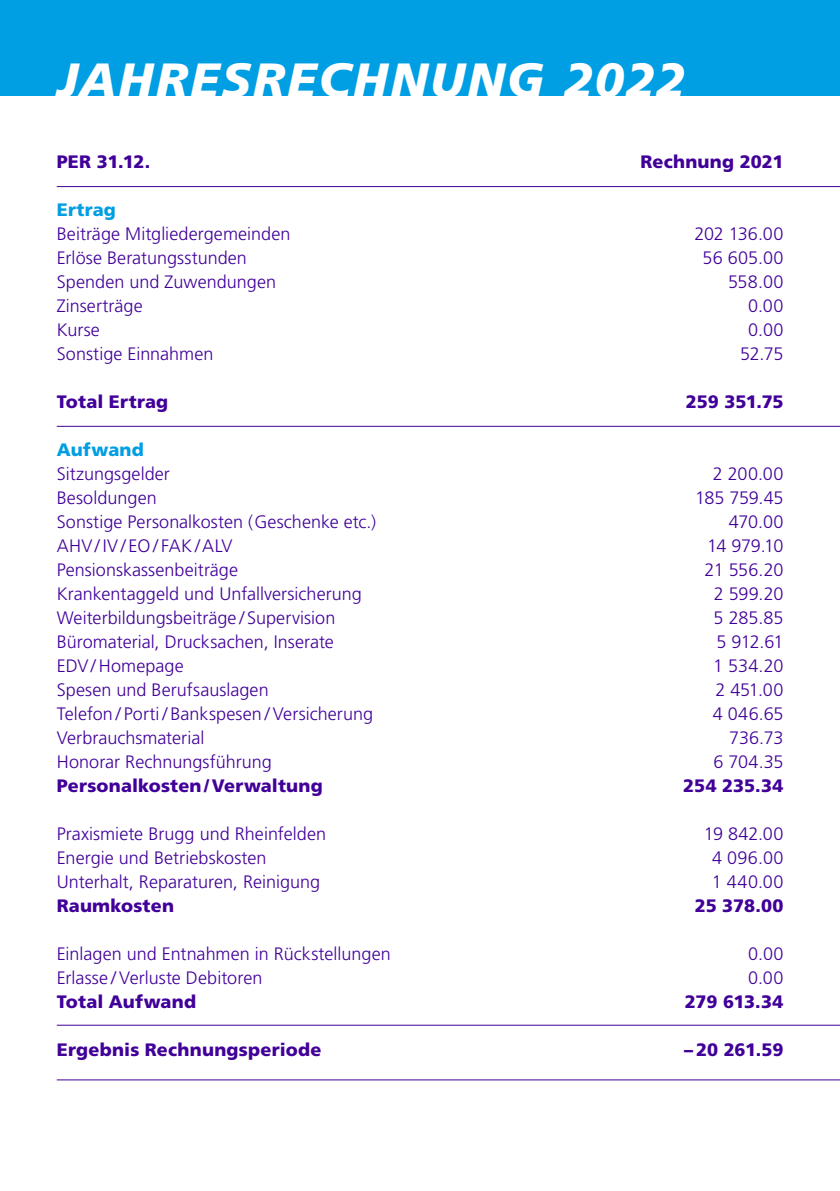
<style>
.page{position:relative;width:840px;height:1191px;background:#fff}
.page>*{position:absolute;margin:0;border:0;box-sizing:border-box;transform-origin:0 0}
.Titel__weiss{font:italic 900 48px "Frutiger LT Std";letter-spacing:.045em;color:#fff}
.Grundtext{font:300 18px "Frutiger LT Std";letter-spacing:.005em;color:#410099}
.Grundtext-2{font:900 18px "Frutiger LT Std";letter-spacing:.01em;color:#410099}
.Untertitel{font:900 18px "Frutiger LT Std";letter-spacing:.01em;color:#410099}
.Untertitel-2{font:900 18px "Frutiger LT Std";letter-spacing:.015em;color:#009ee3}
</style>
<div class="page">
<div style="left:0;top:0;width:839px;height:96px;background:#009ee3"></div>
<hr style="left:57px;top:186px;width:782px;height:1px;background:#410099">
<hr style="left:57px;top:426px;width:782px;height:1px;background:#410099">
<hr style="left:57px;top:1024px;width:782px;height:1px;background:#410099">
<hr style="left:57px;top:1079px;width:782px;height:1px;background:#410099">
<p class="Titel__weiss" style="left:57px;top:51px;width:629px">JAHRESRECHNUNG 2022</p>
<p class="Untertitel" style="left:57px;top:151px;width:95px">PER 31.12.</p>
<p class="Untertitel" style="left:640px;top:151px;width:144px">Rechnung 2021</p>
<p class="Untertitel-2" style="left:57px;top:199px;width:61px">Ertrag</p>
<p class="Grundtext" style="left:57px;top:224px;width:235px">Beiträge Mitgliedergemeinden</p>
<p class="Grundtext" style="left:694px;top:224px;width:91px">202 136.00</p>
<p class="Grundtext" style="left:57px;top:248px;width:192px">Erlöse Beratungsstunden</p>
<p class="Grundtext" style="left:702px;top:248px;width:82px">56 605.00</p>
<p class="Grundtext" style="left:57px;top:272px;width:221px">Spenden und Zuwendungen</p>
<p class="Grundtext" style="left:727px;top:272px;width:57px">558.00</p>
<p class="Grundtext" style="left:57px;top:296px;width:87px">Zinserträge</p>
<p class="Grundtext" style="left:747px;top:296px;width:37px">0.00</p>
<p class="Grundtext" style="left:57px;top:320px;width:45px">Kurse</p>
<p class="Grundtext" style="left:747px;top:320px;width:37px">0.00</p>
<p class="Grundtext" style="left:57px;top:344px;width:158px">Sonstige Einnahmen</p>
<p class="Grundtext" style="left:739px;top:344px;width:45px">52.75</p>
<p class="Grundtext-2" style="left:57px;top:391px;width:113px">Total Ertrag</p>
<p class="Grundtext-2" style="left:685px;top:391px;width:99px">259 351.75</p>
<p class="Untertitel-2" style="left:57px;top:439px;width:89px">Aufwand</p>
<p class="Grundtext" style="left:57px;top:464px;width:115px">Sitzungsgelder</p>
<p class="Grundtext" style="left:712px;top:464px;width:72px">2 200.00</p>
<p class="Grundtext" style="left:57px;top:488px;width:101px">Besoldungen</p>
<p class="Grundtext" style="left:694px;top:488px;width:90px">185 759.45</p>
<p class="Grundtext" style="left:57px;top:512px;width:320px">Sonstige Personalkosten (Geschenke etc.)</p>
<p class="Grundtext" style="left:728px;top:512px;width:56px">470.00</p>
<p class="Grundtext" style="left:57px;top:536px;width:177px">AHV/IV/EO/FAK/ALV</p>
<p class="Grundtext" style="left:707px;top:536px;width:78px">14 979.10</p>
<p class="Grundtext" style="left:57px;top:560px;width:183px">Pensionskassenbeiträge</p>
<p class="Grundtext" style="left:704px;top:560px;width:81px">21 556.20</p>
<p class="Grundtext" style="left:57px;top:584px;width:306px">Krankentaggeld und Unfallversicherung</p>
<p class="Grundtext" style="left:713px;top:584px;width:71px">2 599.20</p>
<p class="Grundtext" style="left:57px;top:608px;width:280px">Weiterbildungsbeiträge / Supervision</p>
<p class="Grundtext" style="left:713px;top:608px;width:71px">5 285.85</p>
<p class="Grundtext" style="left:57px;top:632px;width:278px">Büromaterial, Drucksachen, Inserate</p>
<p class="Grundtext" style="left:716px;top:632px;width:69px">5 912.61</p>
<p class="Grundtext" style="left:57px;top:656px;width:128px">EDV/ Homepage</p>
<p class="Grundtext" style="left:712px;top:656px;width:72px">1 534.20</p>
<p class="Grundtext" style="left:57px;top:680px;width:213px">Spesen und Berufsauslagen</p>
<p class="Grundtext" style="left:715px;top:680px;width:70px">2 451.00</p>
<p class="Grundtext" style="left:57px;top:704px;width:317px">Telefon / Porti / Bankspesen / Versicherung</p>
<p class="Grundtext" style="left:712px;top:704px;width:72px">4 046.65</p>
<p class="Grundtext" style="left:57px;top:728px;width:149px">Verbrauchsmaterial</p>
<p class="Grundtext" style="left:728px;top:728px;width:56px">736.73</p>
<p class="Grundtext" style="left:57px;top:752px;width:216px">Honorar Rechnungsführung</p>
<p class="Grundtext" style="left:713px;top:752px;width:72px">6 704.35</p>
<p class="Grundtext-2" style="left:57px;top:775px;width:267px">Personalkosten/Verwaltung</p>
<p class="Grundtext-2" style="left:683px;top:775px;width:102px">254 235.34</p>
<p class="Grundtext" style="left:57px;top:824px;width:271px">Praxismiete Brugg und Rheinfelden</p>
<p class="Grundtext" style="left:703px;top:824px;width:81px">19 842.00</p>
<p class="Grundtext" style="left:57px;top:848px;width:211px">Energie und Betriebskosten</p>
<p class="Grundtext" style="left:711px;top:848px;width:73px">4 096.00</p>
<p class="Grundtext" style="left:57px;top:872px;width:265px">Unterhalt, Reparaturen, Reinigung</p>
<p class="Grundtext" style="left:711px;top:872px;width:73px">1 440.00</p>
<p class="Grundtext-2" style="left:57px;top:895px;width:119px">Raumkosten</p>
<p class="Grundtext-2" style="left:694px;top:895px;width:90px">25 378.00</p>
<p class="Grundtext" style="left:57px;top:944px;width:335px">Einlagen und Entnahmen in Rückstellungen</p>
<p class="Grundtext" style="left:747px;top:944px;width:37px">0.00</p>
<p class="Grundtext" style="left:57px;top:968px;width:207px">Erlasse / Verluste Debitoren</p>
<p class="Grundtext" style="left:747px;top:968px;width:37px">0.00</p>
<p class="Grundtext-2" style="left:57px;top:991px;width:141px">Total Aufwand</p>
<p class="Grundtext-2" style="left:684px;top:991px;width:100px">279 613.34</p>
<p class="Grundtext-2" style="left:57px;top:1039px;width:266px">Ergebnis Rechnungsperiode</p>
<p class="Grundtext-2" style="left:683px;top:1039px;width:101px">– 20 261.59</p>
</div>
